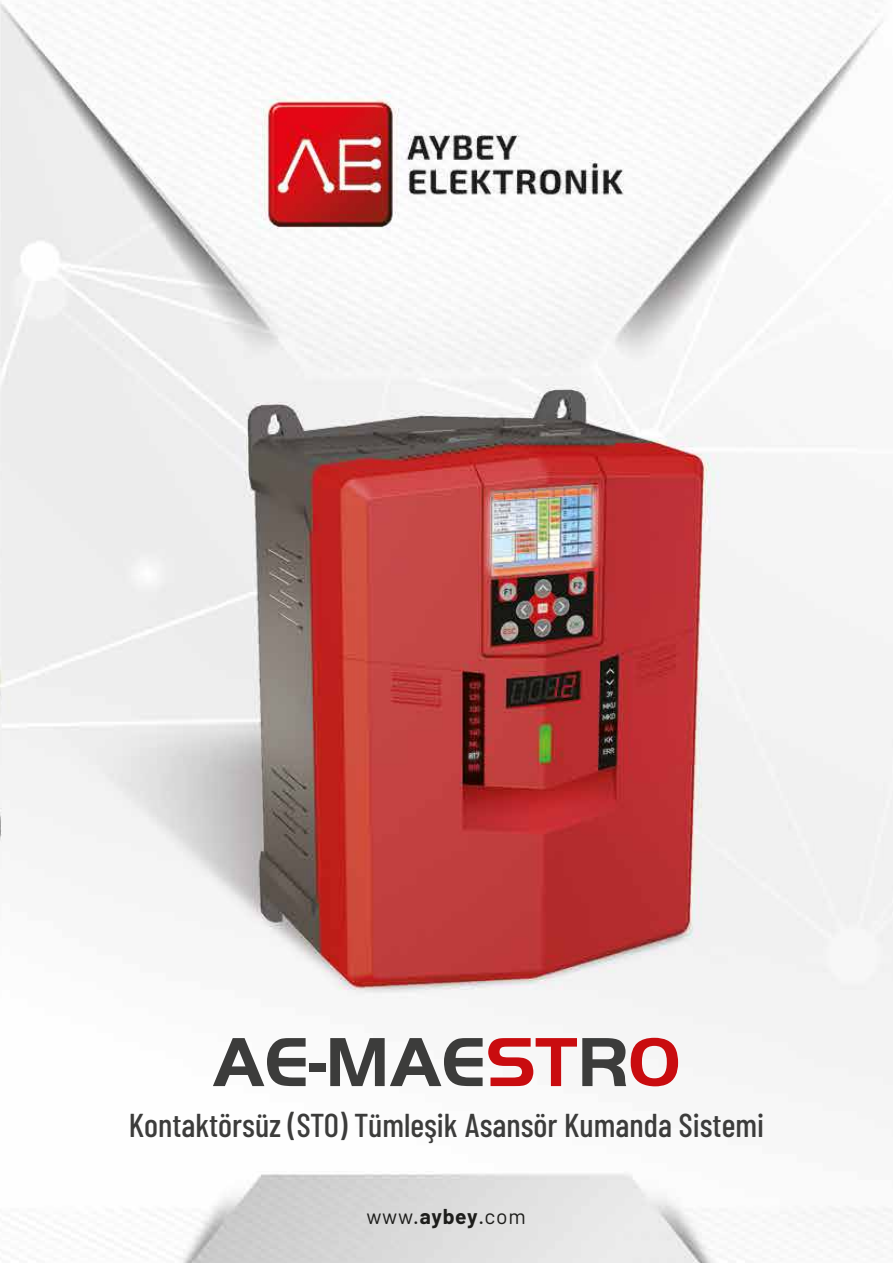
<style>
.page{position:relative;width:893px;height:1263px;background:#fff}
.page>*{position:absolute;margin:0;border:0;box-sizing:border-box;transform-origin:0 0}
.t1{font:700 72px "Handel Got D";color:#3c3c3b}
.t2{font:500 33px "Barlow Condensed";color:#3c3c3b}
.t3{font:21px "Barlow";letter-spacing:.04em;color:#1d1d1b}
.s1{color:#c90c0f}
.s2{font-weight:700}
</style>
<div class="page">
<img style="left:0;top:1px;width:893px;height:1262px">
<h1 class="t1" style="left:213px;top:1014px;width:469px">AE-MAE<span class="s1">ST</span>R<span class="s1">O</span></h1>
<p class="t2" style="left:129px;top:1105px;width:637px">Kontaktörsüz (STO) Tümleşik Asansör Kumanda Sistemi</p>
<p class="t3" style="left:366px;top:1203px;width:161px">www.<span class="s2">aybey</span>.com</p>
</div>
